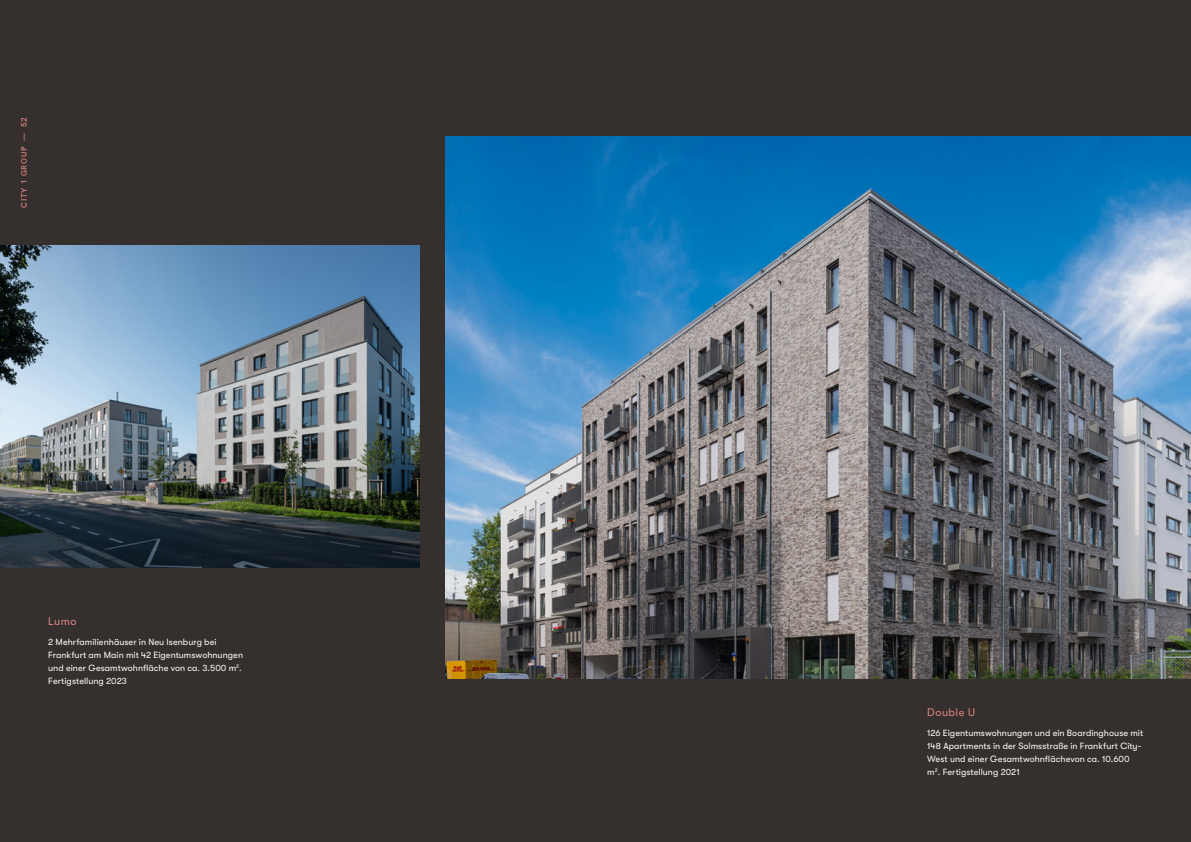
<style>
.page{position:relative;width:1191px;height:842px;background:#352f2e}
.page>*{position:absolute;margin:0;border:0;box-sizing:border-box;transform-origin:0 0}
.t1{font:11px "GT Walsheim";letter-spacing:.045em;color:#db8684}
.t2{font:9px/13px "GT Walsheim";letter-spacing:.005em;color:#fff}
.t3{font:600 8px "Acari Sans";letter-spacing:.085em;color:#db8684}
</style>
<div class="page">
<img style="left:0;top:245px;width:419px;height:322px">
<img style="left:445px;top:137px;width:746px;height:542px">
<p class="t3" style="left:18px;top:208px;width:92px;rotate:-90deg">CITY 1 GROUP — 52</p>
<p class="t1" style="left:48px;top:615px;width:30px">Lumo</p>
<p class="t2" style="left:48px;top:635px;width:196px">2 Mehrfamilienhäuser in Neu Isenburg bei Frankfurt am Main mit 42 Eigentumswohnungen und einer Gesamtwohnfläche von ca. 3.500 m<sup>2</sup>.<br>Fertigstellung 2023</p>
<p class="t1" style="left:927px;top:706px;width:49px">Double U</p>
<p class="t2" style="left:927px;top:726px;width:217px">126 Eigentumswohnungen und ein Boardinghouse mit 148 Apartments in der Solmsstraße in Frankfurt City-West und einer Gesamtwohnflächevon ca. 10.600 m<sup>2</sup>. Fertigstellung 2021</p>
</div>
